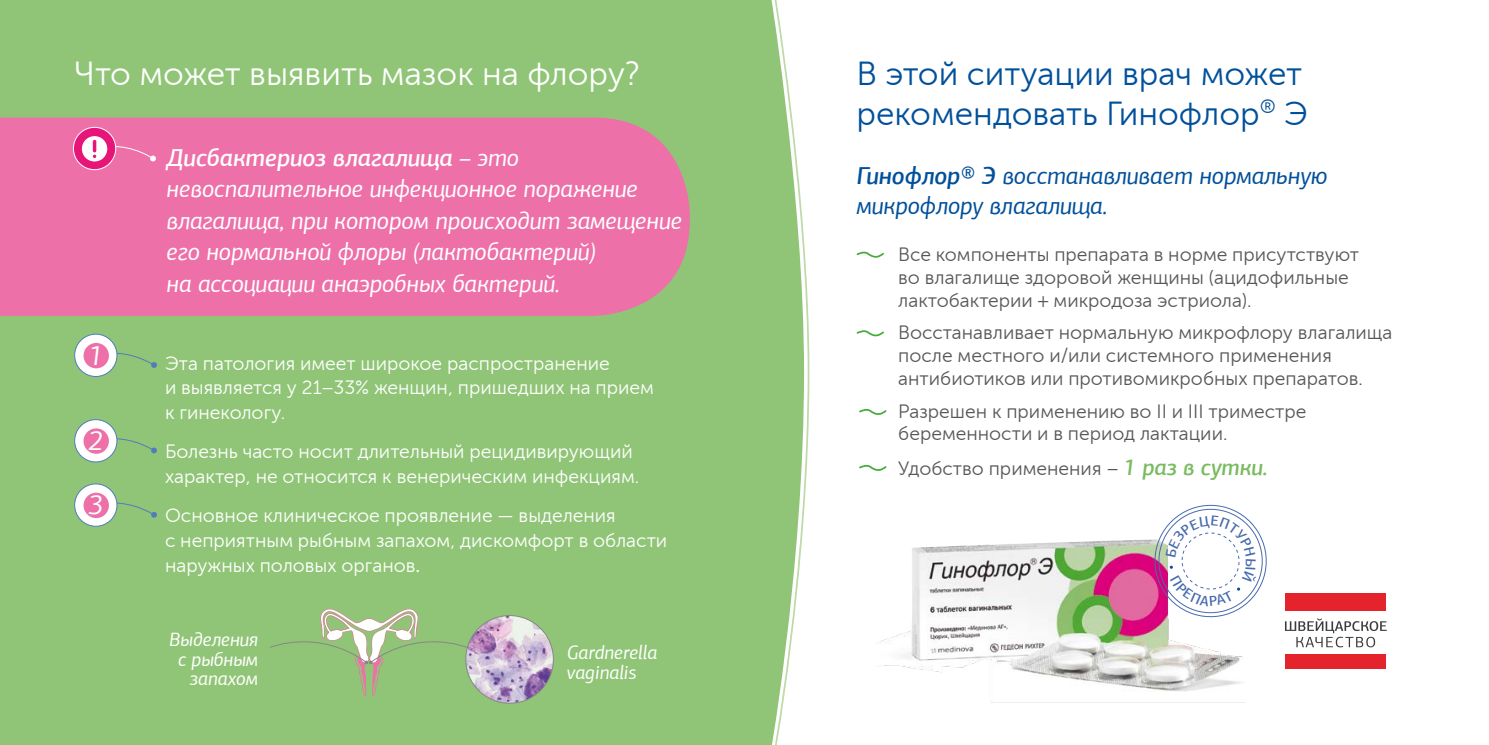
<style>
.page{position:relative;width:1489px;height:745px;background:#fff}
.page>*{position:absolute;margin:0;border:0;box-sizing:border-box;transform-origin:0 0}
.t1{font:33.25px/39.9px "Museo Sans Cyrl 300";color:#00509b}
.t2{font:33.25px "Museo Sans Cyrl 300";color:#fff}
.t3{font:italic 28px "PF Agora Sans Pro";color:#fff}
.t4{font:italic 24.5px/31.5px "PF Agora Sans Pro";color:#fff}
.t5{font:italic 24.5px/29.4px "PF Agora Sans Pro";color:#00509b}
.t6{font:19.25px/22.8px "Museo Sans Cyrl 300";color:#575756}
.t7{font:19.25px/24.5px "Museo Sans Cyrl 300";color:#fff}
.t8{font:italic 19.25px/19.2px "PF Agora Sans Pro";color:#fff}
.s1{font-weight:500}
.s2{font-family:"PF Agora Sans Pro";font-weight:500;font-style:italic;font-size:22.75px;color:#79bb60}
.s3{font-family:"Minion Pro";font-size:21px}
</style>
<div class="page">
<svg style="left:804px;top:242px;width:6px;height:270px"></svg>
<div style="left:0;top:0;width:804px;height:744px;background:#90c577"></div>
<div style="left:0;top:117px;width:690px;height:199px;background:#ed71a8"></div>
<img style="left:877px;top:539px;width:368px;height:164px">
<svg style="left:1285px;top:618px;width:101px;height:29px"></svg>
<div style="left:1284px;top:592px;width:101px;height:18px;background:#e5232d"></div>
<div style="left:1284px;top:654px;width:101px;height:14px;background:#e5232d"></div>
<svg style="left:856px;top:251px;width:28px;height:7px"></svg>
<svg style="left:856px;top:330px;width:28px;height:7px"></svg>
<svg style="left:859px;top:409px;width:28px;height:6px"></svg>
<svg style="left:859px;top:464px;width:28px;height:7px"></svg>
<div style="left:75px;top:334px;width:42px;height:42px;background:#fff;border-radius:50%"></div>
<div style="left:74px;top:334px;width:43px;height:42px;border:1px solid #507cbc;border-radius:50%"></div>
<div style="left:83px;top:343px;width:26px;height:25px;background:#ed71a8;border-radius:50%"></div>
<svg style="left:111px;top:352px;width:46px;height:15px"></svg>
<div style="left:75px;top:419px;width:42px;height:42px;background:#fff;border-radius:50%"></div>
<div style="left:74px;top:419px;width:43px;height:43px;border:1px solid #507cbc;border-radius:50%"></div>
<div style="left:83px;top:428px;width:26px;height:25px;background:#ed71a8;border-radius:50%"></div>
<svg style="left:111px;top:438px;width:46px;height:15px"></svg>
<div style="left:75px;top:483px;width:42px;height:43px;background:#fff;border-radius:50%"></div>
<div style="left:74px;top:483px;width:43px;height:43px;border:1px solid #507cbc;border-radius:50%"></div>
<div style="left:83px;top:492px;width:26px;height:25px;background:#ed71a8;border-radius:50%"></div>
<svg style="left:111px;top:502px;width:46px;height:15px"></svg>
<svg style="left:269px;top:607px;width:198px;height:89px;background:#9bc583"></svg>
<img style="left:466px;top:615px;width:87px;height:87px;border-radius:44px">
<svg style="left:73px;top:127px;width:43px;height:42px"></svg>
<div style="left:73px;top:127px;width:43px;height:43px;border:1px solid #fff;border-radius:50%"></div>
<svg style="left:82px;top:136px;width:25px;height:25px"></svg>
<svg style="left:75px;top:141px;width:81px;height:69px;background:#ee74ab"></svg>
<svg style="left:1147px;top:504px;width:120px;height:119px"></svg>
<h1 class="t2" style="left:74px;top:55px;width:567px">Что может выявить мазок на флору?</h1>
<h1 class="t1" style="left:856px;top:53px;width:453px">В этой ситуации врач может рекомендовать Гинофлор<sup>®</sup> Э</h1>
<p class="t4" style="left:167px;top:142px;width:517px"><span class="s1">Дисбактериоз влагалища</span> – это невоспалительное инфекционное поражение влагалища, при котором происходит замещение его нормальной флоры (лактобактерий)<br>на ассоциации анаэробных бактерий.</p>
<p class="t5" style="left:856px;top:161px;width:472px"><span class="s1">Гинофлор® Э</span> восстанавливает нормальную микрофлору влагалища.</p>
<p class="t6" style="left:898px;top:243px;width:462px">Все компоненты препарата в норме присутствуют во влагалище здоровой женщины (ацидофильные лактобактерии + микродоза эстриола).</p>
<p class="t6" style="left:898px;top:321px;width:495px">Восстанавливает нормальную микрофлору влагалища после местного и/или системного применения антибиотиков или противомикробных препаратов.</p>
<p class="t6" style="left:898px;top:399px;width:410px">Разрешен к применению во II и III триместре беременности и в период лактации.</p>
<p class="t6" style="left:898px;top:456px;width:371px">Удобство применения – <span class="s2">1 раз в сутки.</span></p>
<h2 class="t3" style="left:88px;top:338px;width:17px">1</h2>
<p class="t7" style="left:165px;top:351px;width:490px">Эта патология имеет широкое распространение<br>и выявляется у 21–33% женщин, пришедших на прием к гинекологу.</p>
<p class="t7" style="left:165px;top:439px;width:475px">Болезнь часто носит длительный рецидивирующий характер, не относится к венерическим инфекциям.</p>
<p class="t7" style="left:165px;top:503px;width:504px">Основное клиническое проявление — выделения<br>с неприятным рыбным запахом, дискомфорт в области наружных половых органов<span class="s3">.</span></p>
<h2 class="t3" style="left:88px;top:423px;width:17px">2</h2>
<h2 class="t3" style="left:88px;top:487px;width:17px">3</h2>
<p class="t8" style="left:169px;top:629px;width:90px;text-align:right">Выделения с рыбным запахом</p>
<p class="t8" style="left:566px;top:642px;width:92px">Gardnerella vaginalis</p>
</div>
